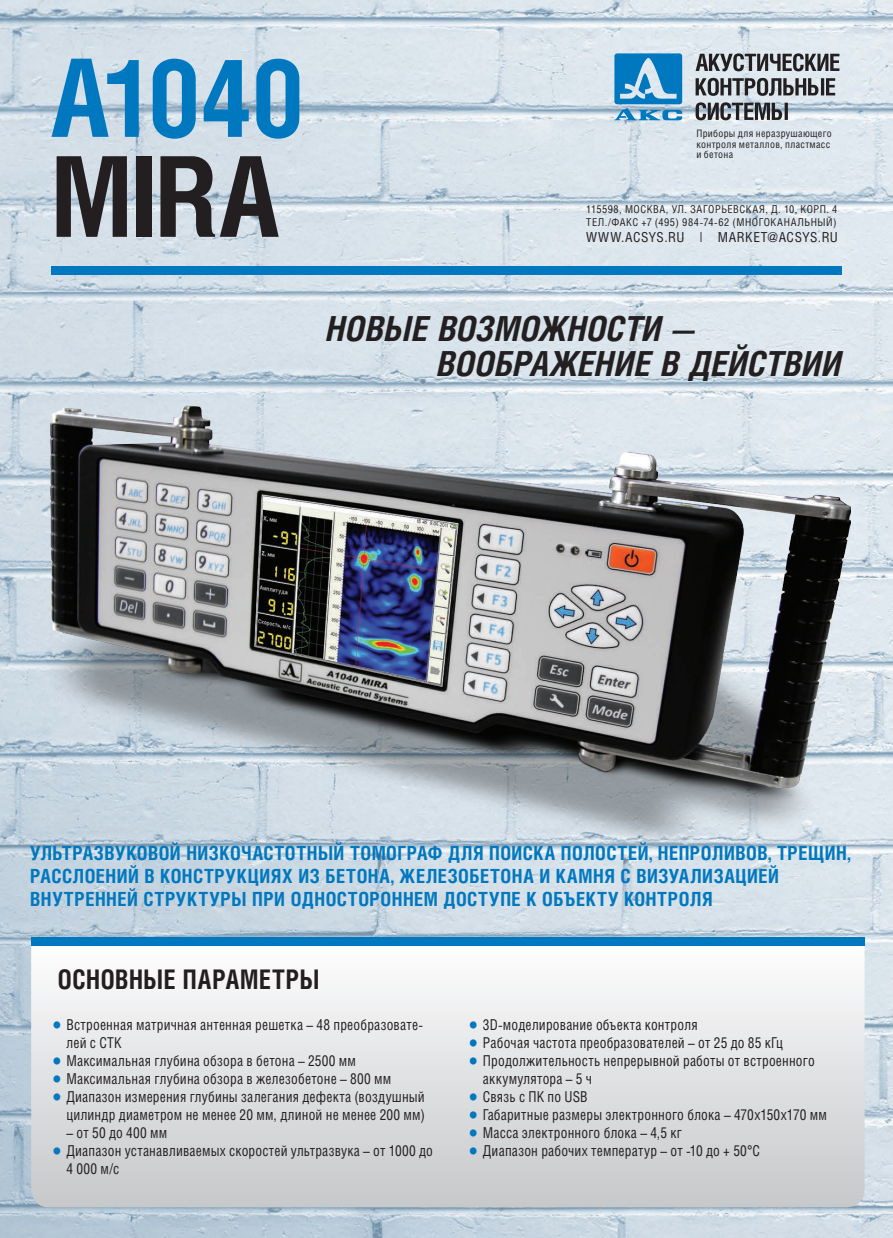
<style>
.page{position:relative;width:893px;height:1238px;background:#fff}
.page>*{position:absolute;margin:0;border:0;box-sizing:border-box;transform-origin:0 0}
.t1{font:700 111.6px "Helios Cond C";color:#231f20}
.t2{font:700 108.3px "Helios Cond C";letter-spacing:-.035em;color:#0078c0}
.t3{font:italic 700 34.5px "Helios Cond C";letter-spacing:.01em;color:#231f20}
.Zag{font:700 27px "Helios Cond C";letter-spacing:.025em;color:#231f20;scale:.93 1}
.t4{font:700 19.5px/23.1px "Helios Cond C";letter-spacing:.025em;color:#0078c0}
.t5{font:15px/18px "Helios Cond C";letter-spacing:.015em;color:#231f20;scale:.93 1}
.t6{font:13.8px "Helios Cond C";letter-spacing:.035em;color:#231f20}
.t7{font:10.8px "Helios Cond C";letter-spacing:.045em;color:#231f20}
.t8{font:10.2px/10.8px "Helios Cond C";letter-spacing:.03em;color:#231f20}
.s1{font-weight:700;font-size:19.5px;color:#0078c0}
</style>
<div class="page">
<img style="left:0;top:0;width:893px;height:1237px">
<svg style="left:31px;top:941px;width:834px;height:266px"></svg>
<div style="left:31px;top:937px;width:833px;height:8px;background:#0078c0"></div>
<div style="left:51px;top:266px;width:791px;height:8px;background:#0078c0"></div>
<img style="left:42px;top:405px;width:808px;height:445px">
<svg style="left:696px;top:78px;width:139px;height:18px;background:#7e8084"></svg>
<svg style="left:696px;top:53px;width:143px;height:18px;background:#7f8185"></svg>
<svg style="left:696px;top:102px;width:92px;height:18px;background:#74787d"></svg>
<svg style="left:614px;top:53px;width:68px;height:67px;background:#479acd"></svg>
<p class="t2" style="left:51px;top:33px;width:256px">А1040</p>
<p class="t1" style="left:51px;top:130px;width:230px">MIRA</p>
<p class="t8" style="left:696px;top:128px;width:137px">Приборы для неразрушающего контроля металлов, пластмасс и бетона</p>
<p class="t7" style="left:586px;top:203px;width:253px">115598, МОСКВА, УЛ. ЗАГОРЬЕВСКАЯ, Д. 10, КОРП. 4</p>
<p class="t7" style="left:586px;top:215px;width:252px">ТЕЛ./ФАКС +7 (495) 984-74-62 (МНОГОКАНАЛЬНЫЙ)</p>
<p class="t6" style="left:586px;top:228px;width:253px">WWW.ACSYS.RU | MARKET@ACSYS.RU</p>
<p class="t3" style="left:327px;top:308px;width:371px">НОВЫЕ ВОЗМОЖНОСТИ —</p>
<p class="t3" style="left:438px;top:343px;width:406px">ВООБРАЖЕНИЕ В ДЕЙСТВИИ</p>
<p class="t4" style="left:30px;top:841px;width:822px">УЛЬТРАЗВУКОВОЙ НИЗКОЧАСТОТНЫЙ ТОМОГРАФ ДЛЯ ПОИСКА ПОЛОСТЕЙ, НЕПРОЛИВОВ, ТРЕЩИН,<br>РАССЛОЕНИЙ В КОНСТРУКЦИЯХ ИЗ БЕТОНА, ЖЕЛЕЗОБЕТОНА И КАМНЯ С ВИЗУАЛИЗАЦИЕЙ<br>ВНУТРЕННЕЙ СТРУКТУРЫ ПРИ ОДНОСТОРОННЕМ ДОСТУПЕ К ОБЪЕКТУ КОНТРОЛЯ</p>
<p class="Zag" style="left:58px;top:963px;width:283px">ОСНОВНЫЕ ПАРАМЕТРЫ</p>
<p class="t5" style="left:66px;top:1015px;width:385px;text-indent:-14px"><span class="s1">•</span> Встроенная матричная антенная решетка – 48 преобразовате&shy;лей с СТК</p>
<p class="t5" style="left:52px;top:1051px;width:328px"><span class="s1">•</span> Максимальная глубина обзора в бетона – 2500 мм</p>
<p class="t5" style="left:52px;top:1069px;width:366px"><span class="s1">•</span> Максимальная глубина обзора в железобетоне – 800 мм</p>
<p class="t5" style="left:52px;top:1087px;width:402px;text-align:right"><span class="s1">•</span> Диапазон измерения глубины залегания дефекта (воздушный цилиндр диаметром не менее 20 мм, длиной не менее 200 мм)</p>
<p class="t5" style="left:66px;top:1123px;width:110px">– от 50 до 400 мм</p>
<p class="t5" style="left:66px;top:1141px;width:396px;text-indent:-14px"><span class="s1">•</span> Диапазон устанавливаемых скоростей ультразвука – от 1000 до<br>4 000 м/с</p>
<p class="t5" style="left:469px;top:1015px;width:248px"><span class="s1">•</span> 3D-моделирование объекта контроля</p>
<p class="t5" style="left:469px;top:1033px;width:339px"><span class="s1">•</span> Рабочая частота преобразователей – от 25 до 85 кГц</p>
<p class="t5" style="left:483px;top:1051px;width:358px;text-indent:-14px"><span class="s1">•</span> Продолжительность непрерывной работы от встроенного аккумулятора – 5 ч</p>
<p class="t5" style="left:469px;top:1087px;width:130px"><span class="s1">•</span> Связь с ПК по USB</p>
<p class="t5" style="left:469px;top:1105px;width:387px"><span class="s1">•</span> Габаритные размеры электронного блока – 470х150х170 мм</p>
<p class="t5" style="left:469px;top:1123px;width:231px"><span class="s1">•</span> Масса электронного блока – 4,5 кг</p>
<p class="t5" style="left:469px;top:1141px;width:315px"><span class="s1">•</span> Диапазон рабочих температур – от -10 до + 50°С</p>
</div>
